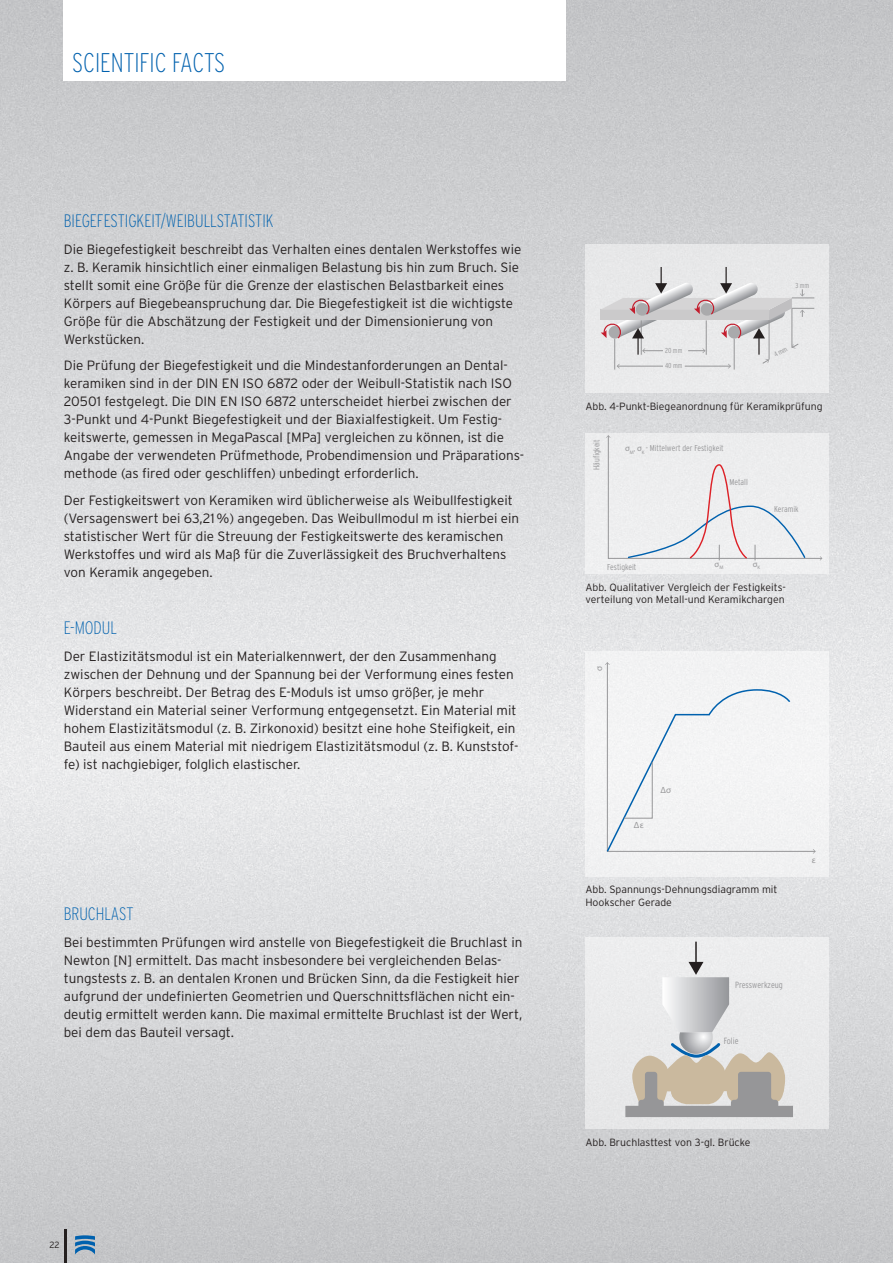
<style>
.page{position:relative;width:893px;height:1263px;background:#fff}
.page>*{position:absolute;margin:0;border:0;box-sizing:border-box;transform-origin:0 0}
.t1{font:200 condensed 27px "Interstate";color:#0061ae}
.t2{font:200 condensed 18px "Interstate";color:#0061ae}
.t3{font:300 13.5px/18px "Interstate";color:#241f1f}
.t4{font:300 10.5px/12.6px "Interstate";color:#241f1f}
.t5{font:300 condensed 9px "Interstate";letter-spacing:-.005em;color:#969698}
.t6{font:9px "Myriad Pro";color:#969698}
.t7{font:300 9px "Interstate";color:#241f1f}
.t8{font:300 condensed 8.55px "Interstate";color:#969698}
.t9{font:8.55px "Myriad Pro";color:#969698}
.t10{font:300 condensed 7.2px "Interstate";color:#969698}
.s1{font-family:"Myriad Pro";font-weight:400;font-stretch:normal}
</style>
<div class="page">
<img style="left:0;top:0;width:893px;height:1263px">
<hr style="left:64px;top:1229px;width:3px;height:34px;background:#241f1f">
<svg style="left:75px;top:1235px;width:20px;height:19px"></svg>
<div style="left:64px;top:0;width:502px;height:81px;background:#fff"></div>
<div style="left:585px;top:244px;width:244px;height:149px;background:#e9e9ea"></div>
<hr style="left:614px;top:339px;width:1px;height:31px;background:#969698">
<hr style="left:734px;top:339px;width:1px;height:31px;background:#969698">
<div style="left:585px;top:433px;width:244px;height:141px;background:#eeeff0"></div>
<svg style="left:606px;top:435px;width:216px;height:125px"></svg>
<div style="left:585px;top:651px;width:244px;height:225px;background:#f2f2f3"></div>
<svg style="left:605px;top:662px;width:211px;height:192px"></svg>
<div style="left:585px;top:937px;width:244px;height:192px;background:#eaeaeb"></div>
<hr style="left:695px;top:942px;width:2px;height:22px;background:#241f1f">
<svg style="left:625px;top:962px;width:168px;height:155px"></svg>
<svg style="left:600px;top:267px;width:214px;height:102px"></svg>
<h1 class="t1" style="left:72px;top:46px;width:155px">SCIENTIFIC FACTS</h1>
<h2 class="t2" style="left:64px;top:210px;width:211px">BIEGEFESTIGKEIT/WEIBULLSTATISTIK</h2>
<p class="t3" style="left:64px;top:240px;width:459px">Die Biegefestigkeit beschreibt das Verhalten eines dentalen Werkstoffes wie z. B. Keramik hinsichtlich einer einmaligen Belastung bis hin zum Bruch. Sie stellt somit eine Größe für die Grenze der elastischen Belastbarkeit eines Körpers auf Biegebeanspruchung dar. Die Biegefestigkeit ist die wichtigste Größe für die Abschätzung der Festigkeit und der Dimensionierung von Werkstücken.</p>
<p class="t3" style="left:64px;top:356px;width:462px">Die Prüfung der Biegefestigkeit und die Mindestanforderungen an Dental&shy;keramiken sind in der DIN EN ISO 6872 oder der Weibull-Statistik nach ISO 20501 festgelegt. Die DIN EN ISO 6872 unterscheidet hierbei zwischen der 3-Punkt und 4-Punkt Biegefestigkeit und der Biaxialfestigkeit. Um Festig&shy;keitswerte, gemessen in MegaPascal [MPa] vergleichen zu können, ist die Angabe der verwendeten Prüfmethode, Probendimension und Präparations&shy;methode (as fired oder geschliffen) unbedingt erforderlich.</p>
<p class="t3" style="left:64px;top:491px;width:457px">Der Festigkeitswert von Keramiken wird üblicherweise als Weibullfestigkeit (Versagenswert bei 63,21%) angegeben. Das Weibullmodul m ist hierbei ein statistischer Wert für die Streuung der Festigkeitswerte des keramischen Werkstoffes und wird als Maß für die Zuverlässigkeit des Bruchverhaltens von Keramik angegeben.</p>
<h2 class="t2" style="left:64px;top:617px;width:55px">E-MODUL</h2>
<p class="t3" style="left:64px;top:647px;width:456px">Der Elastizitätsmodul ist ein Materialkennwert, der den Zusammenhang zwischen der Dehnung und der Spannung bei der Verformung eines festen Körpers beschreibt. Der Betrag des E-Moduls ist umso größer, je mehr Widerstand ein Material seiner Verformung entgegensetzt. Ein Material mit hohem Elastizitätsmodul (z. B. Zirkonoxid) besitzt eine hohe Steifigkeit, ein Bauteil aus einem Material mit niedrigem Elastizitätsmodul (z. B. Kunststof&shy;fe) ist nachgiebiger, folglich elastischer.</p>
<h2 class="t2" style="left:64px;top:903px;width:71px">BRUCHLAST</h2>
<p class="t3" style="left:64px;top:933px;width:460px">Bei bestimmten Prüfungen wird anstelle von Biegefestigkeit die Bruchlast in Newton [N] ermittelt. Das macht insbesondere bei vergleichenden Belas&shy;tungstests z. B. an dentalen Kronen und Brücken Sinn, da die Festigkeit hier aufgrund der undefinierten Geometrien und Querschnittsflächen nicht ein&shy;deutig ermittelt werden kann. Die maximal ermittelte Bruchlast ist der Wert, bei dem das Bauteil versagt.</p>
<p class="t7" style="left:49px;top:1239px;width:12px">22</p>
<p class="t10" style="left:665px;top:346px;width:19px">20 mm</p>
<p class="t10" style="left:665px;top:361px;width:19px">40 mm</p>
<p class="t10" style="left:795px;top:281px;width:16px">3 mm</p>
<p class="t4" style="left:585px;top:400px;width:239px">Abb. 4-Punkt-Biegeanordnung für Keramikprüfung</p>
<p class="t8" style="left:591px;top:470px;width:33px;rotate:-90deg">Häufigkeit</p>
<p class="t8" style="left:625px;top:442px;width:100px"><span class="s1">σ</span><sub>M</sub>, <span class="s1">σ</span><sub>K</sub> - Mittelwert der Festigkeit</p>
<p class="t8" style="left:729px;top:477px;width:20px">Metall</p>
<p class="t8" style="left:774px;top:504px;width:26px">Keramik</p>
<p class="t9" style="left:715px;top:558px;width:10px">σ<sub>M</sub></p>
<p class="t9" style="left:753px;top:558px;width:9px">σ<sub>K</sub></p>
<p class="t4" style="left:585px;top:581px;width:201px">Abb. Qualitativer Vergleich der Festigkeits&shy;verteilung von Metall-und Keramikchargen</p>
<p class="t8" style="left:607px;top:561px;width:31px">Festigkeit</p>
<p class="t6" style="left:594px;top:671px;width:6px;rotate:-90deg">σ</p>
<p class="t6" style="left:634px;top:819px;width:11px">∆ε</p>
<p class="t6" style="left:660px;top:785px;width:12px">∆σ</p>
<p class="t4" style="left:585px;top:883px;width:194px">Abb. Spannungs-Dehnungsdiagramm mit<br>Hookscher Gerade</p>
<p class="t6" style="left:812px;top:855px;width:5px">ε</p>
<p class="t5" style="left:735px;top:979px;width:49px">Presswerkzeug</p>
<p class="t5" style="left:724px;top:1035px;width:16px">Folie</p>
<p class="t4" style="left:585px;top:1135px;width:167px">Abb. Bruchlasttest von 3-gl. Brücke</p>
</div>
